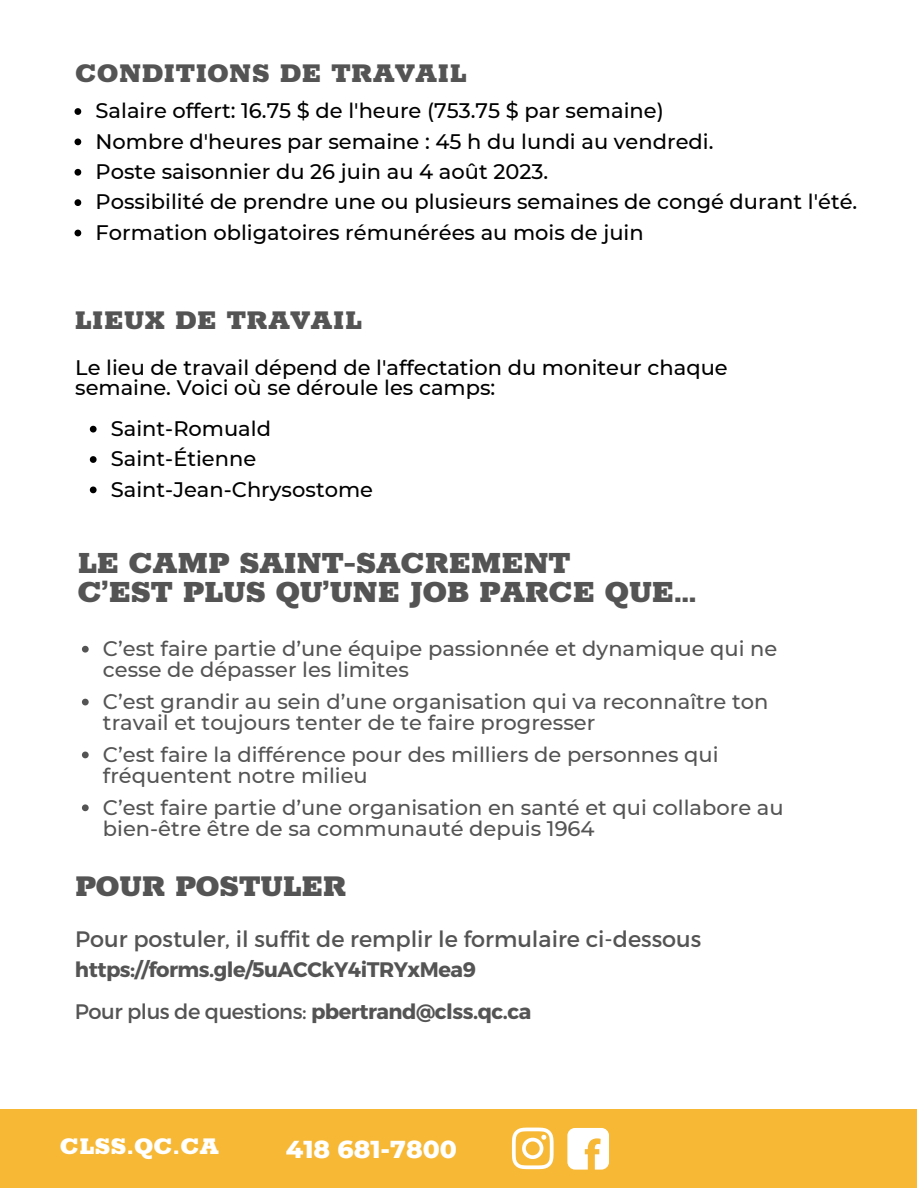
<style>
.page{position:relative;width:918px;height:1188px;background:#fff}
.page>*{position:absolute;margin:0;border:0;box-sizing:border-box;transform-origin:0 0}
.t1{font:900 33.75px/29.2px "Rokkitt";letter-spacing:-.025em;color:#545454}
.t2{font:900 33px "Rokkitt";letter-spacing:-.025em;color:#545454}
.t3{font:900 29.7px "Rokkitt";color:#545454}
.t4{font:900 26.25px "Rokkitt";letter-spacing:-.165em;color:#fff}
.t5{font:800 25.05px "Montserrat";color:#fff}
.t6{font:22.35px "Montserrat";color:#545454}
.t7{font:500 21px/30.3px "Montserrat";color:#000}
.t8{font:500 21px/21.3px "Montserrat";color:#545454}
.t9{font:700 21px/41.8px "Montserrat";letter-spacing:-.025em;color:#545454}
.s1{font-weight:400}
.s2{font-family:"Rokkitt";font-weight:900;font-size:23.7px}
</style>
<div class="page">
<svg style="left:90px;top:426px;width:7px;height:7px"></svg>
<svg style="left:90px;top:456px;width:7px;height:7px"></svg>
<svg style="left:90px;top:487px;width:7px;height:6px"></svg>
<svg style="left:75px;top:108px;width:6px;height:7px"></svg>
<svg style="left:75px;top:139px;width:6px;height:6px"></svg>
<svg style="left:75px;top:169px;width:6px;height:7px"></svg>
<svg style="left:75px;top:199px;width:6px;height:7px"></svg>
<svg style="left:75px;top:230px;width:6px;height:6px"></svg>
<div style="left:0;top:1109px;width:917px;height:79px;background:#f6b835"></div>
<svg style="left:512px;top:1128px;width:42px;height:41px"></svg>
<svg style="left:567px;top:1128px;width:42px;height:42px"></svg>
<svg style="left:82px;top:646px;width:7px;height:7px"></svg>
<svg style="left:82px;top:699px;width:7px;height:6px"></svg>
<svg style="left:82px;top:752px;width:7px;height:6px"></svg>
<svg style="left:82px;top:804px;width:7px;height:7px"></svg>
<h3 class="t3" style="left:75px;top:58px;width:393px">CONDITIONS DE TRAVAIL</h3>
<p class="t7" style="left:96px;top:96px;width:763px">Salaire offert: 16.75 $ de l'heure (753.75 $ par semaine)<br>Nombre d'heures par semaine : 45 h du lundi au vendredi.<br>Poste saisonnier du 26 juin au 4 août 2023.<br>Possibilité de prendre une ou plusieurs semaines de congé durant l'été.<br>Formation obligatoires rémunérées au mois de juin</p>
<h3 class="t3" style="left:75px;top:305px;width:289px">LIEUX DE TRAVAIL</h3>
<p class="t7" style="left:75px;top:357px;width:654px;line-height:20.2px">Le lieu de travail dépend de l'affectation du moniteur chaque semaine. Voici où se déroule les camps:</p>
<p class="t7" style="left:111px;top:413px;width:264px">Saint-Romuald<br>Saint-Étienne<br>Saint-Jean-Chrysostome</p>
<h1 class="t1" style="left:78px;top:550px;width:622px">LE CAMP SAINT-SACREMENT<br>C’EST PLUS QU’UNE JOB PARCE QUE…</h1>
<p class="t8" style="left:103px;top:638px;width:676px">C’est faire partie d’une équipe passionnée et dynamique qui ne cesse de dépasser les limites</p>
<p class="t8" style="left:103px;top:691px;width:667px">C’est grandir au sein d’une organisation qui va reconnaître ton travail et toujours tenter de te faire progresser</p>
<p class="t8" style="left:103px;top:744px;width:617px">C’est faire la différence pour des milliers de personnes qui fréquentent notre milieu</p>
<p class="t8" style="left:103px;top:796px;width:682px">C’est faire partie d’une organisation en santé et qui collabore au bien-être être de sa communauté depuis 1964</p>
<h2 class="t2" style="left:75px;top:869px;width:273px">POUR POSTULER</h2>
<p class="t6" style="left:75px;top:924px;width:628px">Pour postuler, il suffit de remplir le formulaire ci-dessous</p>
<p class="t9" style="left:75px;top:947px;width:458px">https://forms.gle/5uACCkY4iTRYxMea9<br><span class="s1">Pour plus de questions:</span> pbertrand@clss.qc.ca</p>
<p class="t4" style="left:29px;top:1135px;width:192px">C LCSLSS. QSC. Q. CCA. C A</p>
<p class="t5" style="left:286px;top:1134px;width:238px">418 681<span class="s2">4</span>-<span class="s2">1</span>7<span class="s2">8</span>8<span class="s2">6</span>0<span class="s2">8</span>0<span class="s2">1-7800</span></p>
</div>
